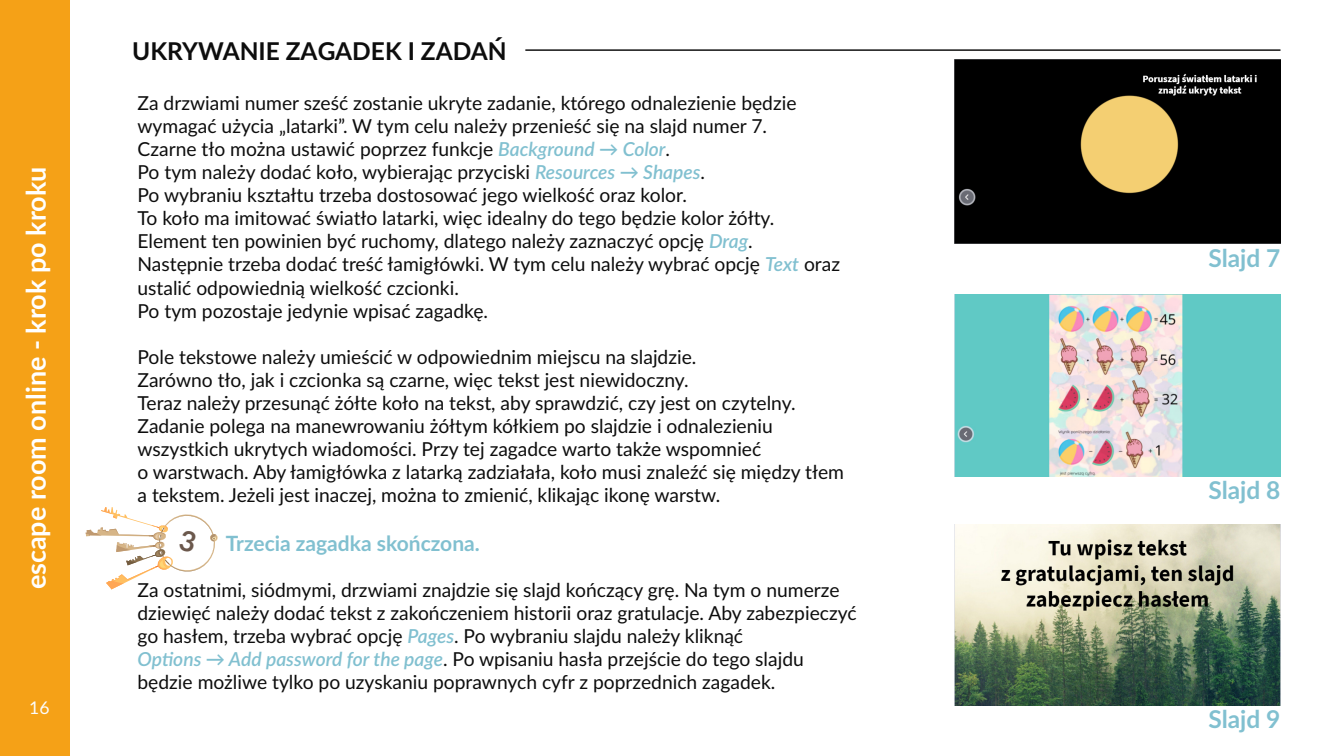
<style>
.page{position:relative;width:1344px;height:756px;background:#fff}
.page>*{position:absolute;margin:0;border:0;box-sizing:border-box;transform-origin:0 0}
.t1{font:700 26.95px "Lato";color:#fff}
.t2{font:700 24.5px "Lato";color:#0d0d0d}
.t3{font:700 24.5px "Lato";color:#81c0d0}
.t4{font:700 21px "Lato";color:#81c0d0}
.t5{font:19.25px/23.1px "Lato";color:#0d0d0d}
.t6{font:17.5px "Lato";color:#fcfcfc}
.s1{font-weight:600;font-style:italic;color:#81c0d0}
</style>
<div class="page">
<div style="left:0;top:0;width:70px;height:756px;background:#f5a117"></div>
<img style="left:954px;top:60px;width:327px;height:184px">
<img style="left:954px;top:294px;width:327px;height:183px">
<img style="left:954px;top:525px;width:327px;height:181px">
<hr style="left:525px;top:49px;width:756px;height:2px;background:#000">
<svg style="left:86px;top:507px;width:132px;height:82px"></svg>
<h1 class="t1" style="left:16px;top:589px;width:424px;rotate:-90deg">escape room online - krok po kroku</h1>
<p class="t6" style="left:29px;top:695px;width:22px">16</p>
<p class="t2" style="left:132px;top:33px;width:376px">UKRYWANIE ZAGADEK I ZADAŃ</p>
<p class="t5" style="left:138px;top:90px;width:661px">Za drzwiami numer sześć zostanie ukryte zadanie, którego odnalezienie będzie wymagać użycia „latarki”. W tym celu należy przenieść się na slajd numer 7.</p>
<p class="t5" style="left:138px;top:137px;width:534px">Czarne tło można ustawić poprzez funkcje <span class="s1">Background → Color</span>.</p>
<p class="t5" style="left:138px;top:160px;width:569px">Po tym należy dodać koło, wybierając przyciski <span class="s1">Resources → Shapes</span>.</p>
<p class="t5" style="left:138px;top:183px;width:551px">Po wybraniu kształtu trzeba dostosować jego wielkość oraz kolor.</p>
<p class="t5" style="left:138px;top:206px;width:638px">To koło ma imitować światło latarki, więc idealny do tego będzie kolor żółty.</p>
<p class="t5" style="left:138px;top:229px;width:617px">Element ten powinien być ruchomy, dlatego należy zaznaczyć opcję <span class="s1">Drag</span>.</p>
<p class="t5" style="left:138px;top:252px;width:704px">Następnie trzeba dodać treść łamigłówki. W tym celu należy wybrać opcję <span class="s1">Text</span> oraz ustalić odpowiednią wielkość czcionki.</p>
<p class="t5" style="left:138px;top:298px;width:352px">Po tym pozostaje jedynie wpisać zagadkę.</p>
<p class="t5" style="left:138px;top:344px;width:560px">Pole tekstowe należy umieścić w odpowiednim miejscu na slajdzie.</p>
<p class="t5" style="left:138px;top:368px;width:553px">Zarówno tło, jak i czcionka są czarne, więc tekst jest niewidoczny.</p>
<p class="t5" style="left:138px;top:391px;width:660px">Teraz należy przesunąć żółte koło na tekst, aby sprawdzić, czy jest on czytelny.<br>Zadanie polega na manewrowaniu żółtym kółkiem po slajdzie i odnalezieniu wszystkich ukrytych wiadomości. Przy tej zagadce warto także wspomnieć</p>
<p class="t5" style="left:138px;top:460px;width:708px">o warstwach. Aby łamigłówka z latarką zadziałała, koło musi znaleźć się między tłem</p>
<p class="t5" style="left:138px;top:483px;width:584px">a tekstem. Jeżeli jest inaczej, można to zmienić, klikając ikonę warstw.</p>
<p class="t4" style="left:226px;top:528px;width:256px">Trzecia zagadka skończona.</p>
<p class="t5" style="left:138px;top:578px;width:721px">Za ostatnimi, siódmymi, drzwiami znajdzie się slajd kończący grę. Na tym o numerze dziewięć należy dodać tekst z zakończeniem historii oraz gratulacje. Aby zabezpieczyć go hasłem, trzeba wybrać opcję <span class="s1">Pages</span>. Po wybraniu slajdu należy kliknąć</p>
<p class="t5" style="left:138px;top:647px;width:668px"><span class="s1">Options → Add password for the page</span>. Po wpisaniu hasła przejście do tego slajdu</p>
<p class="t5" style="left:138px;top:670px;width:639px">będzie możliwe tylko po uzyskaniu poprawnych cyfr z poprzednich zagadek.</p>
<p class="t3" style="left:1208px;top:240px;width:74px">Slajd 7</p>
<p class="t3" style="left:1208px;top:472px;width:74px">Slajd 8</p>
<p class="t3" style="left:1208px;top:701px;width:74px">Slajd 9</p>
</div>
